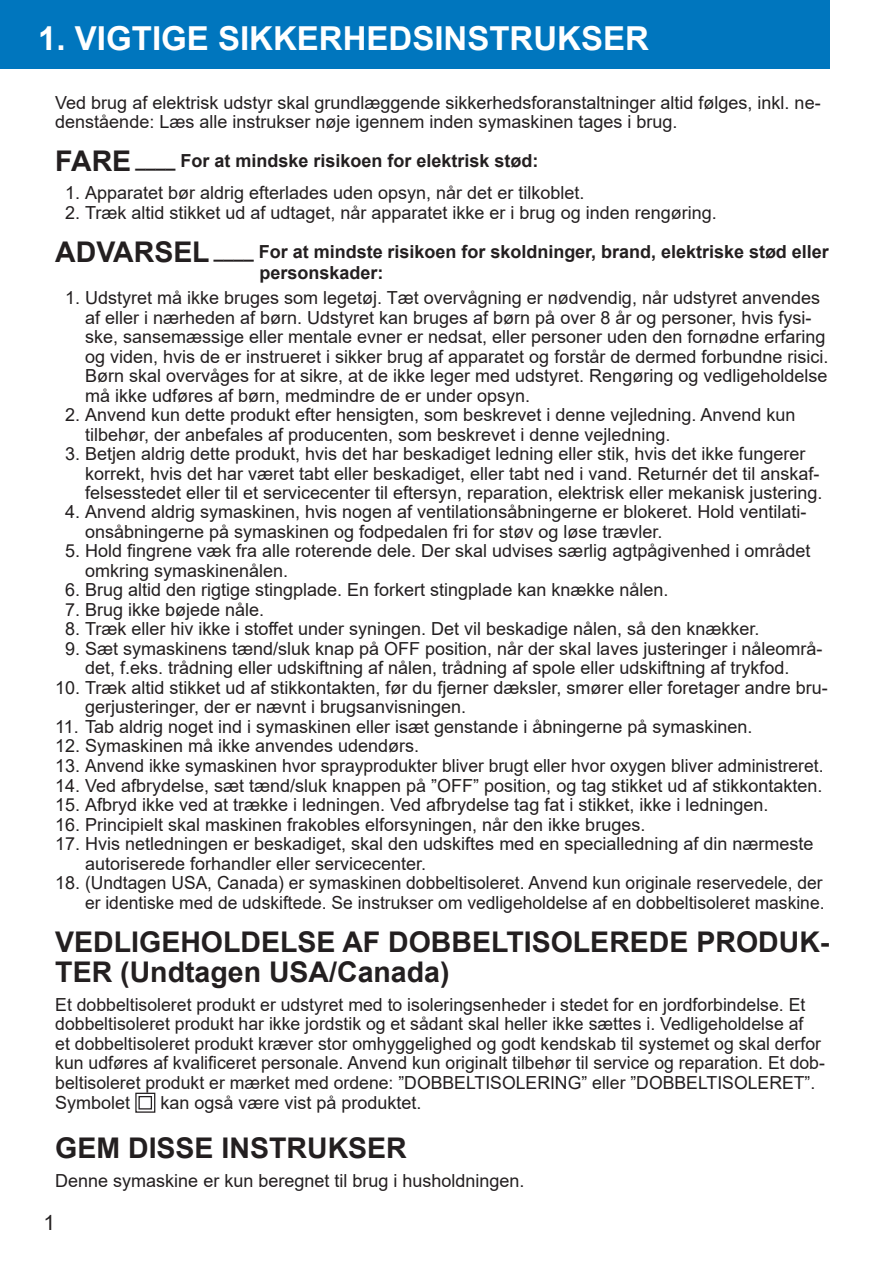
<style>
.page{position:relative;width:893px;height:1263px;background:#fff}
.page>*{position:absolute;margin:0;border:0;box-sizing:border-box;transform-origin:0 0}
.t1{font:700 33px "Arial";color:#fff}
.t2{font:700 28.5px/30px "Arial";color:#231f20}
.t3{font:21px "Arial";color:#231f20}
.t4{font:18px/19.5px "Arial";color:#231f20}
.t5{font:700 18px/20.2px "Arial";color:#231f20}
.s1{font-size:28.5px}
</style>
<div class="page">
<div style="left:0;top:0;width:829px;height:68px;background:#0076be"></div>
<div style="left:135px;top:1093px;width:20px;height:20px;border:1px solid #231f20"></div>
<div style="left:138px;top:1096px;width:14px;height:13px;border:1px solid #231f20"></div>
<h1 class="t1" style="left:38px;top:15px;width:612px">1. VIGTIGE SIKKERHEDSINSTRUKSER</h1>
<p class="t4" style="left:55px;top:93px;width:767px;line-height:18.8px">Ved brug af elektrisk udstyr skal grundlæggende sikkerhedsforanstaltninger altid følges, inkl. ne&shy;denstående: Læs alle instrukser nøje igennem inden symaskinen tages i brug.</p>
<p class="t5" style="left:55px;top:150px;width:485px"><span class="s1">FARE</span> ____ For at mindske risikoen for elektrisk stød:</p>
<p class="t4" style="left:65px;top:183px;width:521px">1. Apparatet bør aldrig efterlades uden opsyn, når det er tilkoblet.</p>
<p class="t4" style="left:65px;top:202px;width:653px">2. Træk altid stikket ud af udtaget, når apparatet ikke er i brug og inden rengøring.</p>
<p class="t5" style="left:259px;top:242px;width:571px;text-indent:-204px"><span class="s1">ADVARSEL</span> ____ For at mindste risikoen for skoldninger, brand, elektriske stød eller personskader:</p>
<p class="t4" style="left:85px;top:288px;width:745px;text-indent:-20px">1. Udstyret må ikke bruges som legetøj. Tæt overvågning er nødvendig, når udstyret anvendes af eller i nærheden af børn. Udstyret kan bruges af børn på over 8 år og personer, hvis fysi&shy;ske, sansemæssige eller mentale evner er nedsat, eller personer uden den fornødne erfaring og viden, hvis de er instrueret i sikker brug af apparatet og forstår de dermed forbundne risici.<br>Børn skal overvåges for at sikre, at de ikke leger med udstyret. Rengøring og vedligeholdelse må ikke udføres af børn, medmindre de er under opsyn.</p>
<p class="t4" style="left:85px;top:405px;width:712px;text-indent:-20px">2. Anvend kun dette produkt efter hensigten, som beskrevet i denne vejledning. Anvend kun tilbehør, der anbefales af producenten, som beskrevet i denne vejledning.</p>
<p class="t4" style="left:85px;top:444px;width:739px;text-indent:-20px">3. Betjen aldrig dette produkt, hvis det har beskadiget ledning eller stik, hvis det ikke fungerer korrekt, hvis det har været tabt eller beskadiget, eller tabt ned i vand. Returnér det til anskaf&shy;felsesstedet eller til et servicecenter til eftersyn, reparation, elektrisk eller mekanisk justering.</p>
<p class="t4" style="left:85px;top:502px;width:723px;text-indent:-20px">4. Anvend aldrig symaskinen, hvis nogen af ventilationsåbningerne er blokeret. Hold ventilati&shy;onsåbningerne på symaskinen og fodpedalen fri for støv og løse trævler.</p>
<p class="t4" style="left:85px;top:541px;width:727px;text-indent:-20px">5. Hold fingrene væk fra alle roterende dele. Der skal udvises særlig agtpågivenhed i området omkring symaskinenålen.</p>
<p class="t4" style="left:65px;top:580px;width:605px">6. Brug altid den rigtige stingplade. En forkert stingplade kan knække nålen.</p>
<p class="t4" style="left:65px;top:600px;width:200px">7. Brug ikke bøjede nåle.</p>
<p class="t4" style="left:65px;top:619px;width:696px">8. Træk eller hiv ikke i stoffet under syningen. Det vil beskadige nålen, så den knækker.</p>
<p class="t4" style="left:85px;top:639px;width:739px;text-indent:-20px">9. Sæt symaskinens tænd/sluk knap på OFF position, når der skal laves justeringer i nåleområ- det, f.eks. trådning eller udskiftning af nålen, trådning af spole eller udskiftning af trykfod.</p>
<p class="t4" style="left:85px;top:678px;width:744px;text-indent:-30px">10. Træk altid stikket ud af stikkontakten, før du fjerner dæksler, smører eller foretager andre bru&shy;gerjusteringer, der er nævnt i brugsanvisningen.</p>
<p class="t4" style="left:55px;top:717px;width:699px">11. Tab aldrig noget ind i symaskinen eller isæt genstande i åbningerne på symaskinen.</p>
<p class="t4" style="left:55px;top:736px;width:365px">12. Symaskinen må ikke anvendes udendørs.</p>
<p class="t4" style="left:55px;top:756px;width:770px">13. Anvend ikke symaskinen hvor sprayprodukter bliver brugt eller hvor oxygen bliver administreret.</p>
<p class="t4" style="left:55px;top:775px;width:769px">14. Ved afbrydelse, sæt tænd/sluk knappen på ”OFF” position, og tag stikket ud af stikkontakten.</p>
<p class="t4" style="left:55px;top:795px;width:715px">15. Afbryd ikke ved at trække i ledningen. Ved afbrydelse tag fat i stikket, ikke i ledningen.</p>
<p class="t4" style="left:55px;top:814px;width:592px">16. Principielt skal maskinen frakobles elforsyningen, når den ikke bruges.</p>
<p class="t4" style="left:85px;top:834px;width:730px;text-indent:-30px">17. Hvis netledningen er beskadiget, skal den udskiftes med en specialledning af din nærmeste autoriserede forhandler eller servicecenter.</p>
<p class="t4" style="left:55px;top:873px;width:771px;text-align:right">18. (Undtagen USA, Canada) er symaskinen dobbeltisoleret. Anvend kun originale reservedele, der er identiske med de udskiftede. Se instrukser om vedligeholdelse af en dobbeltisoleret maskine.</p>
<h2 class="t2" style="left:55px;top:927px;width:776px">VEDLIGEHOLDELSE AF DOBBELTISOLEREDE PRODUK-<br>TER (Undtagen USA/Canada)</h2>
<p class="t4" style="left:55px;top:994px;width:771px">Et dobbeltisoleret produkt er udstyret med to isoleringsenheder i stedet for en jordforbindelse. Et dobbeltisoleret produkt har ikke jordstik og et sådant skal heller ikke sættes i. Vedligeholdelse af<br>et dobbeltisoleret produkt kræver stor omhyggelighed og godt kendskab til systemet og skal derfor kun udføres af kvalificeret personale. Anvend kun originalt tilbehør til service og reparation. Et dob&shy;beltisoleret produkt er mærket med ordene: ”DOBBELTISOLERING” eller ”DOBBELTISOLERET”.<br>Symbolet</p>
<p class="t4" style="left:160px;top:1093px;width:263px">kan også være vist på produktet.</p>
<h2 class="t2" style="left:55px;top:1133px;width:353px">GEM DISSE INSTRUKSER</h2>
<p class="t4" style="left:55px;top:1170px;width:471px">Denne symaskine er kun beregnet til brug i husholdningen.</p>
<p class="t3" style="left:44px;top:1208px;width:13px">1</p>
</div>
